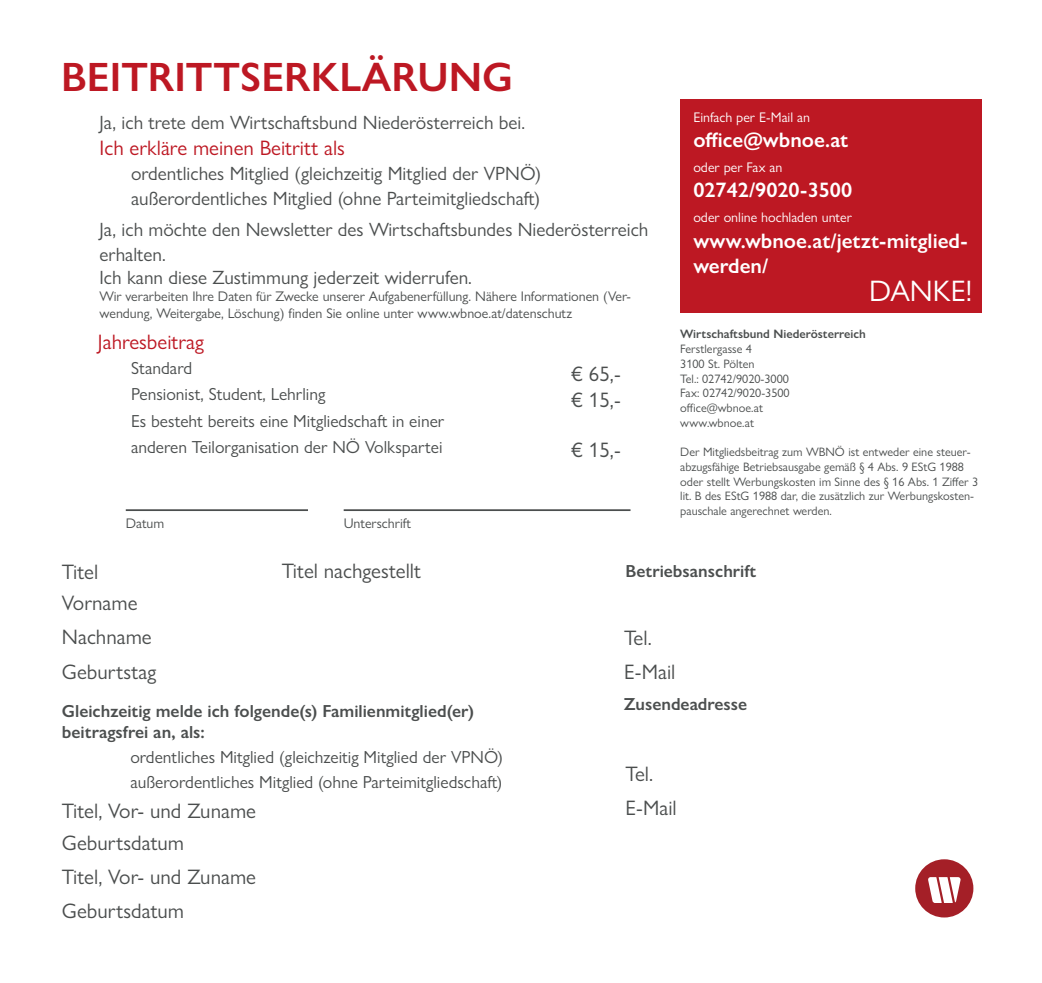
<style>
.page{position:relative;width:1042px;height:983px;background:#fff}
.page>*{position:absolute;margin:0;border:0;box-sizing:border-box;transform-origin:0 0}
.t1{font:600 41.12px "Gill Sans Nova";color:#bd1823}
.t2{font:29.75px "Gill Sans Nova";color:#fff}
.t3{font:21px/33.4px "Gill Sans Nova";color:#4b4e4e}
.t4{font:600 21px/25.2px "Gill Sans Nova";color:#fff}
.t5{font:21px "Gill Sans Nova";color:#bd1823}
.t6{font:19.25px/24.5px "Gill Sans Nova";color:#4b4e4e}
.t7{font:17.5px/26.2px "Gill Sans Nova";color:#4b4e4e}
.t8{font:600 17.5px/21px "Gill Sans Nova";color:#4b4e4e}
.t9{font:14px/16.8px "Gill Sans Nova";color:#4b4e4e}
.t10{font:14px "Gill Sans Nova";color:#fff}
.t11{font:12.25px/14.7px "Gill Sans Nova";color:#4b4e4e}
.t12{font:600 12.25px "Gill Sans Nova";color:#4b4e4e}
</style>
<div class="page">
<hr style="left:126px;top:509px;width:182px;height:2px;background:#4b4e4e">
<hr style="left:344px;top:509px;width:286px;height:2px;background:#4b4e4e">
<div style="left:680px;top:99px;width:301px;height:213px;background:#bd1823"></div>
<div style="left:915px;top:859px;width:58px;height:58px;background:#a41f27;border-radius:50%"></div>
<svg style="left:928px;top:877px;width:32px;height:25px"></svg>
<h1 class="t1" style="left:61px;top:51px;width:454px">BEITRITTSERKLÄRUNG</h1>
<h3 class="t6" style="left:100px;top:110px;width:427px">Ja, ich trete dem Wirtschaftsbund Niederösterreich bei.</h3>
<h3 class="t5" style="left:100px;top:135px;width:247px">Ich erkläre meinen Beitritt als</h3>
<h3 class="t6" style="left:131px;top:161px;width:411px">ordentliches Mitglied (gleichzeitig Mitglied der VPNÖ) außerordentliches Mitglied (ohne Parteimitgliedschaft)</h3>
<h3 class="t6" style="left:100px;top:216px;width:550px;line-height:25.2px">Ja, ich möchte den Newsletter des Wirtschaftsbundes Niederösterreich erhalten.</h3>
<h3 class="t6" style="left:100px;top:265px;width:374px">Ich kann diese Zustimmung jederzeit widerrufen.</h3>
<p class="t9" style="left:100px;top:288px;width:533px">Wir verarbeiten Ihre Daten für Zwecke unserer Aufgabenerfüllung. Nähere Informationen (Ver&shy;wendung, Weitergabe, Löschung) finden Sie online unter www.wbnoe.at/datenschutz</p>
<h3 class="t5" style="left:98px;top:329px;width:107px">Jahresbeitrag</h3>
<h3 class="t7" style="left:131px;top:355px;width:315px">Standard<br>Pensionist, Student, Lehrling<br>Es besteht bereits eine Mitgliedschaft in einer anderen Teilorganisation der NÖ Volkspartei</h3>
<h3 class="t3" style="left:571px;top:361px;width:51px;line-height:25.2px">€ 65,- € 15,-</h3>
<h3 class="t3" style="left:571px;top:433px;width:51px">€ 15,-</h3>
<p class="t9" style="left:126px;top:514px;width:40px">Datum</p>
<p class="t9" style="left:344px;top:514px;width:69px">Unterschrift</p>
<p class="t10" style="left:693px;top:108px;width:118px">Einfach per E-Mail an</p>
<h3 class="t4" style="left:693px;top:127px;width:157px">office@wbnoe.at</h3>
<p class="t10" style="left:693px;top:159px;width:90px">oder per Fax an</p>
<h3 class="t4" style="left:693px;top:177px;width:160px">02742/9020-3500</h3>
<p class="t10" style="left:693px;top:209px;width:160px">oder online hochladen unter</p>
<h3 class="t4" style="left:693px;top:228px;width:276px">www.wbnoe.at/jetzt-mitglied&shy;werden/</h3>
<h2 class="t2" style="left:869px;top:272px;width:105px">DANKE!</h2>
<p class="t12" style="left:680px;top:326px;width:187px">Wirtschaftsbund Niederösterreich</p>
<p class="t11" style="left:680px;top:341px;width:111px">Ferstlergasse 4<br>3100 St. Pölten<br>Tel.: 02742/9020-3000<br>Fax: 02742/9020-3500 office@wbnoe.at www.wbnoe.at</p>
<p class="t11" style="left:680px;top:444px;width:299px">Der Mitgliedsbeitrag zum WBNÖ ist entweder eine steuer&shy;abzugsfähige Betriebsausgabe gemäß § 4 Abs. 9 EStG 1988 oder stellt Werbungskosten im Sinne des § 16 Abs. 1 Ziffer 3 lit. B des EStG 1988 dar, die zusätzlich zur Werbungskosten&shy;pauschale angerechnet werden.</p>
<h3 class="t3" style="left:62px;top:554px;width:38px">Titel</h3>
<h3 class="t3" style="left:282px;top:554px;width:141px">Titel nachgestellt</h3>
<h3 class="t3" style="left:62px;top:585px;width:96px;line-height:34.1px">Vorname<br>Nachname<br>Geburtstag</h3>
<h3 class="t8" style="left:62px;top:700px;width:413px">Gleichzeitig melde ich folgende(s) Familienmitglied(er) beitragsfrei an, als:</h3>
<h3 class="t7" style="left:130px;top:744px;width:374px;line-height:24.5px">ordentliches Mitglied (gleichzeitig Mitglied der VPNÖ) außerordentliches Mitglied (ohne Parteimitgliedschaft)</h3>
<h3 class="t3" style="left:62px;top:793px;width:196px">Titel, Vor- und Zuname<br>Geburtsdatum<br>Titel, Vor- und Zuname<br>Geburtsdatum</h3>
<h3 class="t8" style="left:625px;top:560px;width:132px">Betriebsanschrift</h3>
<h3 class="t3" style="left:624px;top:621px;width:53px">Tel.<br>E-Mail</h3>
<h3 class="t8" style="left:624px;top:692px;width:125px">Zusendeadresse</h3>
<h3 class="t3" style="left:625px;top:757px;width:53px">Tel.<br>E-Mail</h3>
</div>
